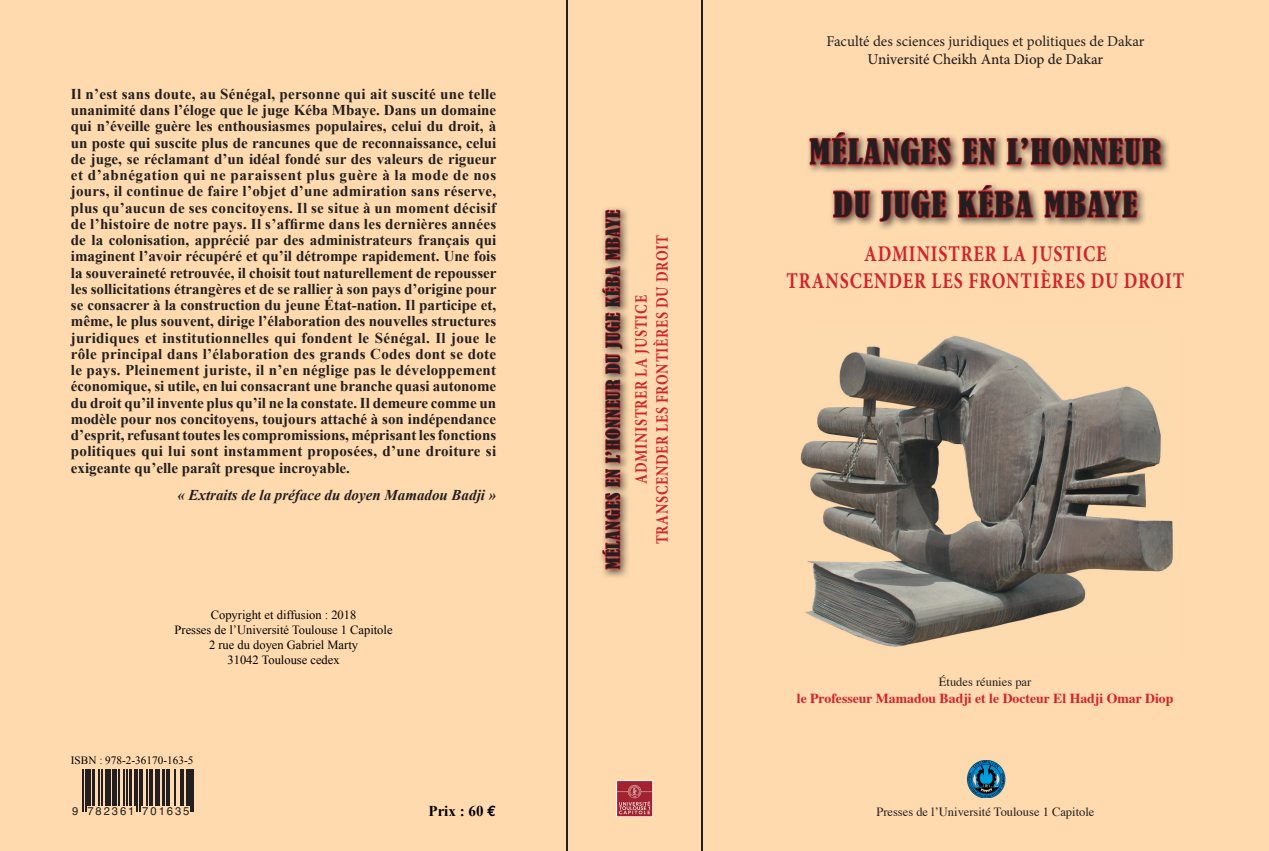
<style>
.page{position:relative;width:1269px;height:851px;background:#fff}
.page>*{position:absolute;margin:0;border:0;box-sizing:border-box;transform-origin:0 0}
.t1{font:condensed 32.5px/52.5px "Bernard";letter-spacing:.04em;color:#231f20;text-align:center;scale:1.1 1}
.t2{font:700 22.5px/27px "Minion Pro";letter-spacing:.05em;color:#d1232a;text-align:center;scale:.8 1}
.t3{font:700 17.5px/21px "Minion Pro";letter-spacing:.05em;color:#d1232a;text-align:center;scale:.8 1}
.t4{font:condensed 17.5px "Bernard";letter-spacing:.04em;color:#231f20;scale:1.1 1}
.t5{font:700 15px/16.2px "Times New Roman";color:#231f20;text-align:justify}
.t6{font:15px "Minion Pro";color:#231f20}
.t7{font:italic 700 15px "Times New Roman";color:#231f20}
.t8{font:500 15px "Minion Pro";color:#231f20}
.t9{font:700 15px "Times New Roman";color:#000}
.t10{font:700 13.75px "Times";color:#d1232a}
.t11{font:12.5px/15px "Times New Roman";color:#000;text-align:center}
.t12{font:12.5px "Times";color:#231f20}
.t13{font:11.25px "Times New Roman";color:#000}
.t14{font:11.25px "Helvetica";letter-spacing:.17em;color:#231f20}
.s1{font-family:"Euro Mono"}
</style>
<div class="page">
<div style="left:0;top:0;width:1268px;height:850px;background:#fedaae"></div>
<img style="left:800px;top:335px;width:373px;height:312px">
<img style="left:616px;top:780px;width:36px;height:36px">
<img style="left:600px;top:208px;width:29px;height:369px">
<svg style="left:601px;top:209px;width:22px;height:361px;background:#c37664"></svg>
<img style="left:809px;top:135px;width:360px;height:94px">
<svg style="left:808px;top:131px;width:144px;height:36px;background:#bb7160"></svg>
<svg style="left:960px;top:136px;width:37px;height:31px"></svg>
<svg style="left:1005px;top:136px;width:158px;height:31px;background:#b16556"></svg>
<svg style="left:831px;top:189px;width:40px;height:30px"></svg>
<svg style="left:878px;top:189px;width:69px;height:34px;background:#b66c5c"></svg>
<svg style="left:956px;top:174px;width:78px;height:45px"></svg>
<svg style="left:1042px;top:174px;width:96px;height:45px"></svg>
<img style="left:966px;top:760px;width:39px;height:37px">
<hr style="left:83px;top:769px;width:1px;height:42px;background:#231f20">
<hr style="left:85px;top:769px;width:1px;height:42px;background:#231f20">
<hr style="left:87px;top:769px;width:4px;height:37px;background:#231f20">
<hr style="left:92px;top:769px;width:3px;height:37px;background:#231f20">
<hr style="left:98px;top:769px;width:1px;height:37px;background:#231f20">
<hr style="left:102px;top:769px;width:1px;height:37px;background:#231f20">
<hr style="left:105px;top:769px;width:2px;height:37px;background:#231f20">
<hr style="left:108px;top:769px;width:3px;height:37px;background:#231f20">
<div style="left:112px;top:769px;width:5px;height:37px;background:#231f20"></div>
<hr style="left:118px;top:769px;width:1px;height:37px;background:#231f20">
<hr style="left:124px;top:769px;width:1px;height:37px;background:#231f20">
<hr style="left:126px;top:769px;width:1px;height:37px;background:#231f20">
<hr style="left:130px;top:769px;width:2px;height:37px;background:#231f20">
<hr style="left:134px;top:769px;width:1px;height:37px;background:#231f20">
<hr style="left:137px;top:769px;width:1px;height:42px;background:#231f20">
<hr style="left:139px;top:769px;width:1px;height:42px;background:#231f20">
<hr style="left:141px;top:769px;width:1px;height:37px;background:#231f20">
<hr style="left:146px;top:769px;width:1px;height:37px;background:#231f20">
<hr style="left:149px;top:769px;width:4px;height:37px;background:#231f20">
<hr style="left:155px;top:769px;width:2px;height:37px;background:#231f20">
<hr style="left:158px;top:769px;width:2px;height:37px;background:#231f20">
<hr style="left:162px;top:769px;width:3px;height:37px;background:#231f20">
<hr style="left:166px;top:769px;width:1px;height:37px;background:#231f20">
<hr style="left:168px;top:769px;width:1px;height:37px;background:#231f20">
<hr style="left:174px;top:769px;width:1px;height:37px;background:#231f20">
<hr style="left:180px;top:769px;width:1px;height:37px;background:#231f20">
<hr style="left:182px;top:769px;width:1px;height:37px;background:#231f20">
<hr style="left:186px;top:769px;width:3px;height:37px;background:#231f20">
<hr style="left:190px;top:769px;width:2px;height:42px;background:#231f20">
<hr style="left:193px;top:769px;width:1px;height:42px;background:#231f20">
<hr style="left:701px;top:0;width:1px;height:850px;background:#231f20">
<hr style="left:566px;top:0;width:2px;height:850px;background:#231f20">
<p class="t5" style="left:71px;top:85px;width:427px">Il n’est sans doute, au Sénégal, personne qui ait suscité une telle unanimité dans l’éloge que le juge Kéba Mbaye. Dans un domaine qui n’éveille guère les enthousiasmes populaires, celui du droit, à un poste qui suscite plus de rancunes que de reconnaissance, celui de juge, se réclamant d’un idéal fondé sur des valeurs de rigueur et d’abnégation qui ne paraissent plus guère à la mode de nos jours, il continue de faire l’objet d’une admiration sans réserve, plus qu’aucun de ses concitoyens. Il se situe à un moment décisif de l’histoire de notre pays. Il s’affirme dans les dernières années de la colonisation, apprécié par des administrateurs français qui imaginent l’avoir récupéré et qu’il détrompe rapidement. Une fois la souveraineté retrouvée, il choisit tout naturellement de repousser les sollicitations étrangères et de se rallier à son pays d’origine pour se consacrer à la construction du jeune État-nation. Il participe et, même, le plus souvent, dirige l’élaboration des nouvelles structures juridiques et institutionnelles qui fondent le Sénégal. Il joue le rôle principal dans l’élaboration des grands Codes dont se dote le pays. Pleinement juriste, il n’en néglige pas le développement économique, si utile, en lui consacrant une branche quasi autonome du droit qu’il invente plus qu’il ne la constate. Il demeure comme un modèle pour nos concitoyens, toujours attaché à son indépendance d’esprit, refusant toutes les compromissions, méprisant les fonctions politiques qui lui sont instamment proposées, d’une droiture si exigeante qu’elle paraît presque incroyable.</p>
<p class="t7" style="left:177px;top:484px;width:320px">« Extraits de la préface du doyen Mamadou Badji »</p>
<p class="t11" style="left:174px;top:606px;width:219px">Copyright et diffusion : 2018<br>Presses de l’Université Toulouse 1 Capitole<br>2 rue du doyen Gabriel Marty<br>31042 Toulouse cedex</p>
<p class="t13" style="left:71px;top:752px;width:124px">ISBN : 978-2-36170-163-5</p>
<p class="t14" style="left:72px;top:802px;width:119px">9 782361 701635</p>
<p class="t9" style="left:428px;top:800px;width:69px">Prix : 60 <span class="s1">€</span></p>
<p class="t4" style="left:603px;top:569px;width:328px;rotate:-90deg">MÉLANGES EN L’HONNEUR DU JUGE KÉBA MBAYE</p>
<p class="t3" style="left:630px;top:544px;width:388px;rotate:-90deg">ADMINISTRER LA JUSTICE<br>TRANSCENDER LES FRONTIÈRES DU DROIT</p>
<p class="t6" style="left:826px;top:32px;width:319px">Faculté des sciences juridiques et politiques de Dakar</p>
<p class="t8" style="left:867px;top:49px;width:237px">Université Cheikh Anta Diop de Dakar</p>
<h1 class="t1" style="left:809px;top:126px;width:321px">MÉLANGES EN L’HONNEUR<br>DU JUGE KÉBA MBAYE</h1>
<h2 class="t2" style="left:786px;top:240px;width:499px">ADMINISTRER LA JUSTICE<br>TRANSCENDER LES FRONTIÈRES DU DROIT</h2>
<p class="t12" style="left:939px;top:673px;width:94px">Études réunies par</p>
<p class="t10" style="left:797px;top:684px;width:378px">le Professeur Mamadou Badji et le Docteur El Hadji Omar Diop</p>
<p class="t12" style="left:876px;top:803px;width:219px">Presses de l’Université Toulouse 1 Capitole</p>
</div>
